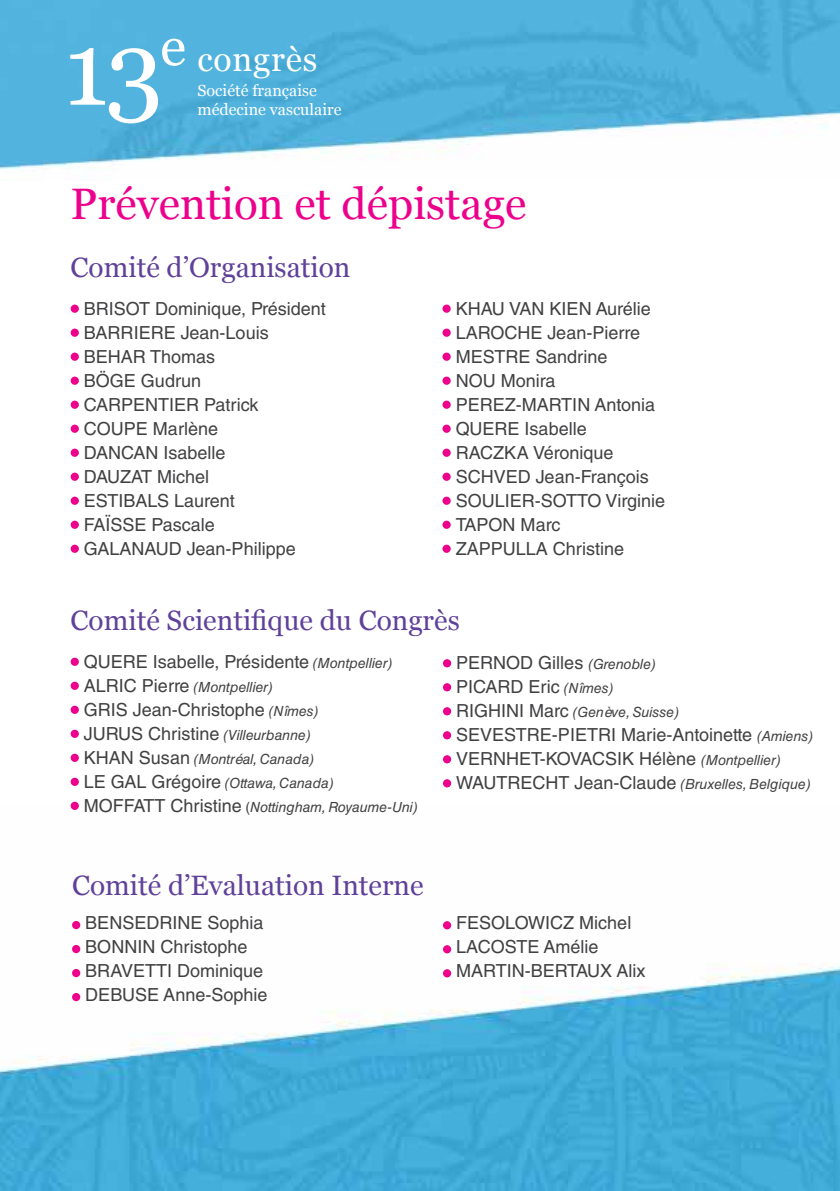
<style>
.page{position:relative;width:840px;height:1191px;background:#fff}
.page>*{position:absolute;margin:0;border:0;box-sizing:border-box;transform-origin:0 0}
.t1{font:44px "Georgia";color:#ec008c}
.t2{font:33.8px "Georgia";letter-spacing:.02em;color:#fff}
.t3{font:28px "Georgia";color:#60419a}
.t4{font:18px/24px "Helvetica LT Std";color:#414042}
.t5{font:16.2px/19.4px "Georgia";color:#fff}
.t6{font:italic 14px/24px "Helvetica LT Std";color:#414042}
.s1{font-size:104.8px}
.s2{font-style:italic;font-size:14px}
.s3{font-style:normal;font-size:18px}
.s4{font-style:normal}
</style>
<div class="page">
<img style="left:0;top:805px;width:839px;height:386px">
<img style="left:0;top:0;width:839px;height:170px">
<div style="left:71px;top:304px;width:8px;height:9px;background:#ec008c;border-radius:50%"></div>
<div style="left:71px;top:328px;width:8px;height:9px;background:#ec008c;border-radius:50%"></div>
<div style="left:71px;top:352px;width:8px;height:9px;background:#ec008c;border-radius:50%"></div>
<div style="left:71px;top:376px;width:8px;height:9px;background:#ec008c;border-radius:50%"></div>
<div style="left:71px;top:400px;width:8px;height:9px;background:#ec008c;border-radius:50%"></div>
<div style="left:71px;top:424px;width:8px;height:9px;background:#ec008c;border-radius:50%"></div>
<div style="left:71px;top:448px;width:8px;height:9px;background:#ec008c;border-radius:50%"></div>
<div style="left:71px;top:472px;width:8px;height:9px;background:#ec008c;border-radius:50%"></div>
<div style="left:71px;top:496px;width:8px;height:9px;background:#ec008c;border-radius:50%"></div>
<div style="left:71px;top:520px;width:8px;height:9px;background:#ec008c;border-radius:50%"></div>
<div style="left:71px;top:544px;width:8px;height:9px;background:#ec008c;border-radius:50%"></div>
<div style="left:442px;top:304px;width:8px;height:9px;background:#ec008c;border-radius:50%"></div>
<div style="left:442px;top:328px;width:8px;height:9px;background:#ec008c;border-radius:50%"></div>
<div style="left:442px;top:352px;width:8px;height:9px;background:#ec008c;border-radius:50%"></div>
<div style="left:442px;top:376px;width:8px;height:9px;background:#ec008c;border-radius:50%"></div>
<div style="left:442px;top:400px;width:8px;height:9px;background:#ec008c;border-radius:50%"></div>
<div style="left:442px;top:424px;width:8px;height:9px;background:#ec008c;border-radius:50%"></div>
<div style="left:442px;top:448px;width:8px;height:9px;background:#ec008c;border-radius:50%"></div>
<div style="left:442px;top:472px;width:8px;height:9px;background:#ec008c;border-radius:50%"></div>
<div style="left:442px;top:496px;width:8px;height:9px;background:#ec008c;border-radius:50%"></div>
<div style="left:442px;top:520px;width:8px;height:9px;background:#ec008c;border-radius:50%"></div>
<div style="left:442px;top:544px;width:8px;height:9px;background:#ec008c;border-radius:50%"></div>
<div style="left:71px;top:657px;width:8px;height:9px;background:#ec008c;border-radius:50%"></div>
<div style="left:71px;top:681px;width:8px;height:9px;background:#ec008c;border-radius:50%"></div>
<div style="left:71px;top:705px;width:8px;height:9px;background:#ec008c;border-radius:50%"></div>
<div style="left:71px;top:729px;width:8px;height:9px;background:#ec008c;border-radius:50%"></div>
<div style="left:71px;top:753px;width:8px;height:9px;background:#ec008c;border-radius:50%"></div>
<div style="left:71px;top:777px;width:8px;height:9px;background:#ec008c;border-radius:50%"></div>
<div style="left:71px;top:801px;width:8px;height:9px;background:#ec008c;border-radius:50%"></div>
<svg style="left:442px;top:659px;width:9px;height:8px"></svg>
<svg style="left:442px;top:683px;width:9px;height:8px"></svg>
<svg style="left:442px;top:707px;width:9px;height:8px"></svg>
<svg style="left:442px;top:731px;width:9px;height:8px"></svg>
<svg style="left:442px;top:755px;width:9px;height:8px"></svg>
<svg style="left:442px;top:779px;width:9px;height:8px"></svg>
<svg style="left:442px;top:921px;width:9px;height:8px"></svg>
<svg style="left:442px;top:945px;width:9px;height:8px"></svg>
<svg style="left:442px;top:969px;width:9px;height:8px"></svg>
<div style="left:72px;top:921px;width:8px;height:8px;background:#ec008c;border-radius:50%"></div>
<div style="left:72px;top:945px;width:8px;height:8px;background:#ec008c;border-radius:50%"></div>
<div style="left:72px;top:969px;width:8px;height:8px;background:#ec008c;border-radius:50%"></div>
<div style="left:72px;top:993px;width:8px;height:8px;background:#ec008c;border-radius:50%"></div>
<h2 class="t2" style="left:64px;top:39px;width:255px"><span class="s1">13</span><sup>e</sup> congrès</h2>
<p class="t5" style="left:197px;top:81px;width:145px">Société française médecine vasculaire</p>
<h1 class="t1" style="left:71px;top:177px;width:457px">Prévention et dépistage</h1>
<h3 class="t3" style="left:71px;top:250px;width:281px">Comité d’Organisation</h3>
<p class="t4" style="left:84px;top:296px;width:243px">BRISOT Dominique, Président<br>BARRIERE Jean-Louis<br>BEHAR Thomas<br>BÖGE Gudrun<br>CARPENTIER Patrick<br>COUPE Marlène<br>DANCAN Isabelle<br>DAUZAT Michel<br>ESTIBALS Laurent<br>FAÏSSE Pascale<br>GALANAUD Jean-Philippe</p>
<p class="t4" style="left:455px;top:296px;width:211px">KHAU VAN KIEN Aurélie<br>LAROCHE Jean-Pierre<br>MESTRE Sandrine<br>NOU Monira<br>PEREZ-MARTIN Antonia<br>QUERE Isabelle<br>RACZKA Véronique<br>SCHVED Jean-François<br>SOULIER-SOTTO Virginie<br>TAPON Marc<br>ZAPPULLA Christine</p>
<h3 class="t3" style="left:71px;top:603px;width:390px">Comité Scientifique du Congrès</h3>
<p class="t4" style="left:84px;top:649px;width:310px">QUERE Isabelle, Présidente <span class="s2">(Montpellier)</span></p>
<p class="t6" style="left:84px;top:675px;width:190px"><span class="s3">ALRIC Pierre</span> (Montpellier)</p>
<p class="t4" style="left:84px;top:697px;width:236px">GRIS Jean-Christophe <span class="s2">(Nîmes)<br></span>JURUS Christine <span class="s2">(Villeurbanne)</span></p>
<p class="t6" style="left:84px;top:747px;width:335px"><span class="s3">KHAN Susan</span> (Montréal, Canada)<br><span class="s3">LE GAL Grégoire</span> (Ottawa, Canada)<br><span class="s3">MOFFATT Christine</span> <span class="s4">(</span>Nottingham, Royaume-Uni)</p>
<p class="t4" style="left:456px;top:651px;width:201px">PERNOD Gilles <span class="s2">(Grenoble)<br></span>PICARD Eric <span class="s2">(Nîmes)</span></p>
<p class="t6" style="left:456px;top:700px;width:224px"><span class="s3">RIGHINI Marc</span> (Genève, Suisse)</p>
<p class="t4" style="left:456px;top:723px;width:358px">SEVESTRE-PIETRI Marie-Antoinette <span class="s2">(Amiens)<br></span>VERNHET-KOVACSIK Hélène <span class="s2">(Montpellier)<br></span>WAUTRECHT Jean-Claude <span class="s2">(Bruxelles, Belgique)</span></p>
<h3 class="t3" style="left:72px;top:868px;width:353px">Comité d’Evaluation Interne</h3>
<p class="t4" style="left:85px;top:910px;width:183px">BENSEDRINE Sophia<br>BONNIN Christophe<br>BRAVETTI Dominique<br>DEBUSE Anne-Sophie</p>
<p class="t4" style="left:456px;top:911px;width:190px">FESOLOWICZ Michel<br>LACOSTE Amélie<br>MARTIN-BERTAUX Alix</p>
</div>
